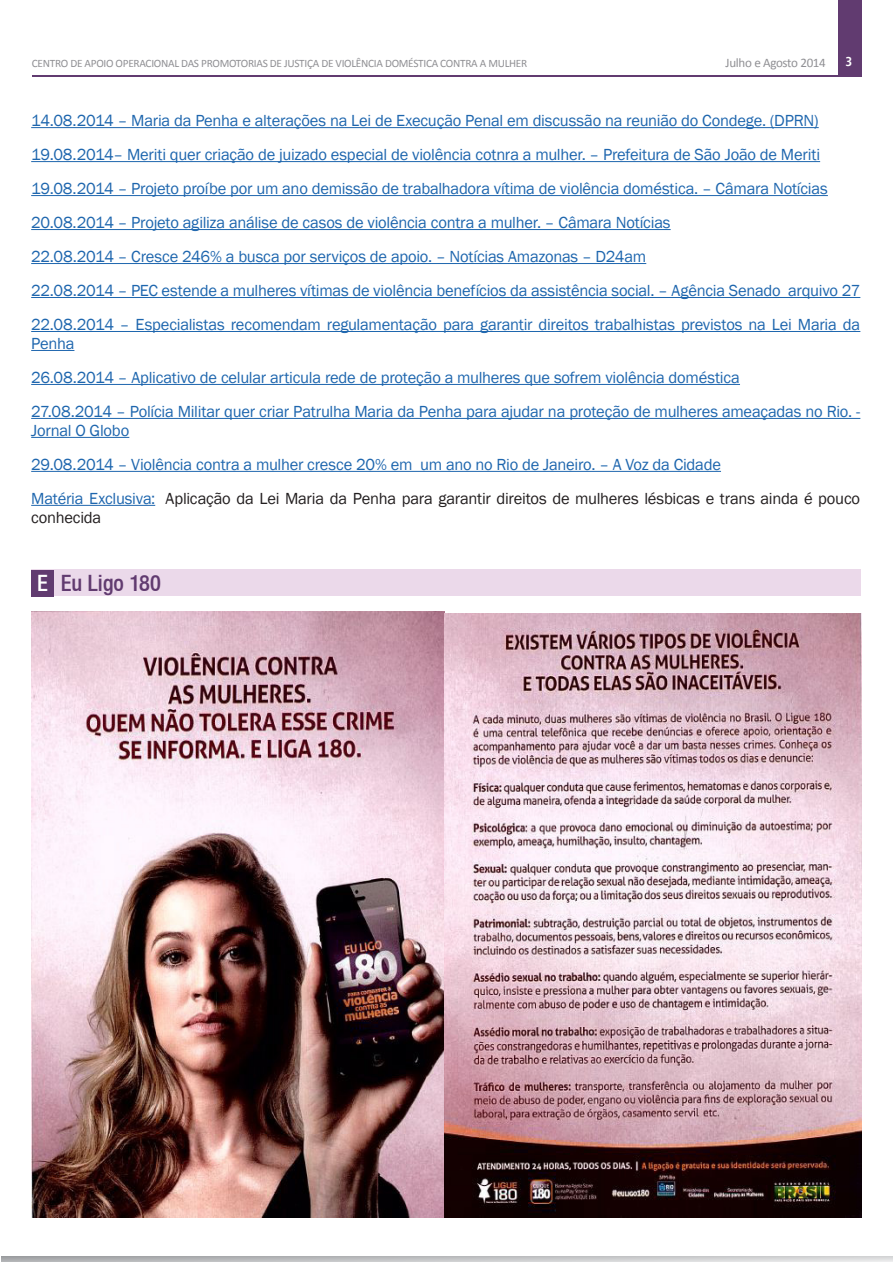
<style>
.page{position:relative;width:893px;height:1263px;background:#fff}
.page>*{position:absolute;margin:0;border:0;box-sizing:border-box;transform-origin:0 0}
.t1{font:500 condensed 22.5px "Helvetica Neue LT";color:#613b70}
.t2{font:16.5px/19px "Franklin Gothic";letter-spacing:-.015em;color:#1e66ae}
.t3{font:16.5px/18.9px "Franklin Gothic";letter-spacing:-.015em;color:#231f20}
.t4{font:13.05px "Calibri";letter-spacing:-.025em;color:#909094}
.t5{font:700 condensed 13.05px "Frutiger LT";color:#fff}
.t6{font:11.25px "Calibri";letter-spacing:-.025em;color:#909094}
.s1{color:#1e66ae}
.s2{color:#fff}
</style>
<div class="page">
<svg style="left:1px;top:1256px;width:891px;height:6px"></svg>
<hr style="left:31px;top:127px;width:788px;height:1px;background:#1e66ae">
<hr style="left:31px;top:161px;width:789px;height:1px;background:#1e66ae">
<hr style="left:31px;top:195px;width:797px;height:1px;background:#1e66ae">
<hr style="left:31px;top:229px;width:640px;height:1px;background:#1e66ae">
<hr style="left:31px;top:263px;width:615px;height:1px;background:#1e66ae">
<hr style="left:31px;top:297px;width:829px;height:1px;background:#1e66ae">
<hr style="left:31px;top:331px;width:829px;height:1px;background:#1e66ae">
<hr style="left:31px;top:350px;width:43px;height:1px;background:#1e66ae">
<hr style="left:31px;top:384px;width:709px;height:1px;background:#1e66ae">
<hr style="left:31px;top:418px;width:829px;height:1px;background:#1e66ae">
<hr style="left:31px;top:437px;width:98px;height:1px;background:#1e66ae">
<hr style="left:31px;top:471px;width:690px;height:1px;background:#1e66ae">
<hr style="left:31px;top:505px;width:124px;height:1px;background:#1e66ae">
<div style="left:31px;top:570px;width:829px;height:26px;background:#ebd9ea"></div>
<div style="left:31px;top:570px;width:23px;height:26px;background:#613b70"></div>
<img style="left:32px;top:611px;width:413px;height:606px">
<img style="left:445px;top:613px;width:417px;height:604px">
<div style="left:838px;top:0;width:23px;height:76px;background:#613b70"></div>
<hr style="left:32px;top:75px;width:829px;height:2px;background:#613b70">
<p class="t6" style="left:32px;top:56px;width:497px">CENTRO DE APOIO OPERACIONAL DAS PROMOTORIAS DE JUSTIÇA DE VIOLÊNCIA DOMÉSTICA CONTRA A MULHER</p>
<p class="t4" style="left:726px;top:54px;width:102px">Julho e Agosto 2014</p>
<p class="t5" style="left:845px;top:54px;width:8px">3</p>
<p class="t2" style="left:31px;top:112px;width:789px">14.08.2014 – Maria da Penha e alterações na Lei de Execução Penal em discussão na reunião do Condege. (DPRN)</p>
<p class="t2" style="left:31px;top:146px;width:790px">19.08.2014– Meriti quer criação de juizado especial de violência cotnra a mulher. – Prefeitura de São João de Meriti</p>
<p class="t2" style="left:31px;top:180px;width:798px">19.08.2014 – Projeto proíbe por um ano demissão de trabalhadora vítima de violência doméstica. – Câmara Notícias</p>
<p class="t2" style="left:31px;top:214px;width:641px">20.08.2014 – Projeto agiliza análise de casos de violência contra a mulher. – Câmara Notícias</p>
<p class="t2" style="left:31px;top:248px;width:617px">22.08.2014 – Cresce 246% a busca por serviços de apoio. – Notícias Amazonas – D24am</p>
<p class="t2" style="left:31px;top:282px;width:831px">22.08.2014 – PEC estende a mulheres vítimas de violência benefícios da assistência social. – Agência Senado arquivo 27</p>
<p class="t2" style="left:31px;top:316px;width:830px">22.08.2014 – Especialistas recomendam regulamentação para garantir direitos trabalhistas previstos na Lei Maria da<br>Penha</p>
<p class="t2" style="left:31px;top:368px;width:710px">26.08.2014 – Aplicativo de celular articula rede de proteção a mulheres que sofrem violência doméstica</p>
<p class="t2" style="left:31px;top:403px;width:831px">27.08.2014 – Polícia Militar quer criar Patrulha Maria da Penha para ajudar na proteção de mulheres ameaçadas no Rio. -<br>Jornal O Globo</p>
<p class="t2" style="left:31px;top:455px;width:691px">29.08.2014 – Violência contra a mulher cresce 20% em um ano no Rio de Janeiro. – A Voz da Cidade</p>
<p class="t3" style="left:31px;top:489px;width:830px"><span class="s1">Matéria Exclusiva:</span> Aplicação da Lei Maria da Penha para garantir direitos de mulheres lésbicas e trans ainda é pouco conhecida</p>
<p class="t1" style="left:37px;top:570px;width:125px"><span class="s2">E</span> Eu Ligo 180</p>
</div>
